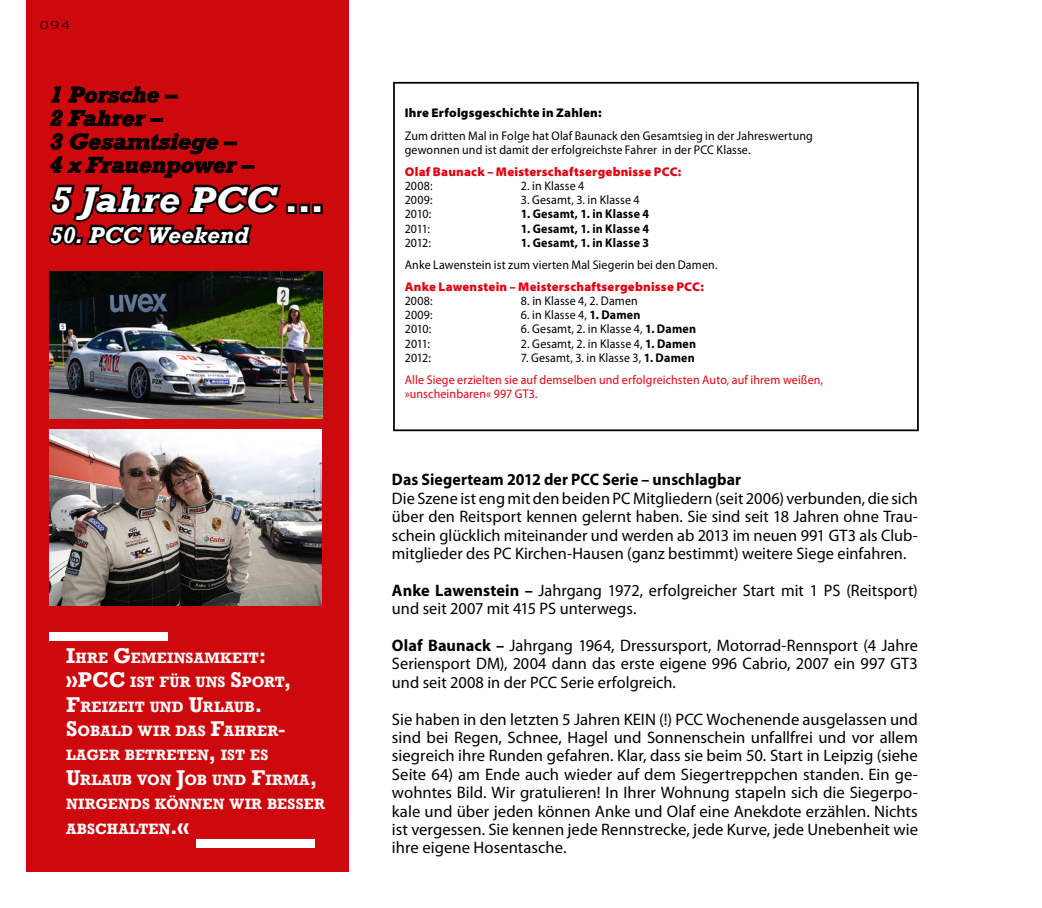
<style>
.page{position:relative;width:1042px;height:908px;background:#fff}
.page>*{position:absolute;margin:0;border:0;box-sizing:border-box;transform-origin:0 0}
.t1{font:italic 700 36.75px "Rockwell";letter-spacing:.005em;color:#fff;scale:1.06 1}
.t2{font:italic 700 23.45px "Rockwell";color:#fff}
.t3{font:italic 700 22.4px/23.4px "Rockwell";letter-spacing:.005em;color:#000;scale:1.06 1}
.t4{font:16.62px/18.4px "Myriad Pro";letter-spacing:.005em;color:#000;text-align:justify}
.t5{font:700 16.62px "Myriad Pro";letter-spacing:.005em;color:#000;scale:.95 1}
.t6{font:700 15.4px/24.3px "Rockwell";letter-spacing:.015em;color:#fff}
.t7{font:12.6px/14.2px "Myriad Pro";letter-spacing:.01em;color:#000;scale:.95 1}
.t8{font:12.6px/22.1px "Myriad Pro";letter-spacing:.015em;color:#e3000f;scale:.95 1}
.t9{font:900 semi-expanded 12.6px "Myriad Pro";letter-spacing:.02em;color:#e3000f;scale:.95 1}
.t10{font:700 12.6px "Myriad Pro";letter-spacing:.015em;color:#000;scale:.95 1}
.t11{font:900 semi-expanded 12.6px "Myriad Pro";letter-spacing:.02em;color:#000;scale:.95 1}
.t12{font:300 12.25px "Myriad Pro";color:#000;scale:1.5 1}
.s1{font-size:21.88px}
.s2{font-weight:700}
.s3{color:#000}
.s4{font-weight:700;color:#000}
</style>
<div class="page">
<div style="left:26px;top:0;width:323px;height:871px;background:#cd090d"></div>
<img style="left:50px;top:271px;width:272px;height:147px">
<img style="left:50px;top:430px;width:271px;height:175px">
<svg style="left:51px;top:86px;width:10px;height:17px"></svg>
<svg style="left:68px;top:86px;width:91px;height:17px"></svg>
<svg style="left:165px;top:95px;width:13px;height:3px"></svg>
<svg style="left:50px;top:109px;width:96px;height:17px"></svg>
<div style="left:150px;top:118px;width:13px;height:4px;border:1px solid #000"></div>
<svg style="left:49px;top:133px;width:274px;height:113px"></svg>
<div style="left:393px;top:82px;width:526px;height:349px;border:2px solid #000"></div>
<div style="left:50px;top:632px;width:118px;height:8px;background:#fff"></div>
<div style="left:196px;top:838px;width:118px;height:8px;background:#fff"></div>
<p class="t12" style="left:40px;top:18px;width:22px">094</p>
<h3 class="t3" style="left:50px;top:83px;width:194px">1 Porsche –<br>2 Fahrer –<br>3 Gesamtsiege –<br>4 x Frauenpower –</h3>
<h1 class="t1" style="left:50px;top:178px;width:260px">5 Jahre PCC …</h1>
<h2 class="t2" style="left:50px;top:221px;width:200px">50. PCC Weekend</h2>
<p class="t6" style="left:66px;top:645px;width:260px"><span class="s1">I</span>HRE <span class="s1">G</span>EMEINSAMKEIT<span class="s1">: »PCC</span> IST FÜR UNS <span class="s1">S</span>PORT<span class="s1">,<br>F</span>REIZEIT UND <span class="s1">U</span>RLAUB<span class="s1">.<br>S</span>OBALD WIR DAS <span class="s1">F</span>AHRER<span class="s1">-<br></span>LAGER BETRETEN<span class="s1">,</span> IST ES<br><span class="s1">U</span>RLAUB VON <span class="s1">J</span>OB UND <span class="s1">F</span>IRMA<span class="s1">,<br></span>NIRGENDS KÖNNEN WIR BESSER<br>ABSCHALTEN<span class="s1">.«</span></p>
<p class="t11" style="left:405px;top:106px;width:209px">Ihre Erfolgsgeschichte in Zahlen:</p>
<p class="t7" style="left:405px;top:128px;width:431px">Zum dritten Mal in Folge hat Olaf Baunack den Gesamtsieg in der Jahreswertung gewonnen und ist damit der erfolgreichste Fahrer in der PCC Klasse.</p>
<p class="t9" style="left:405px;top:164px;width:293px">Olaf Baunack – Meisterschaftsergebnisse PCC:</p>
<p class="t7" style="left:405px;top:179px;width:31px">2008:</p>
<p class="t7" style="left:521px;top:179px;width:68px">2. in Klasse 4</p>
<p class="t7" style="left:405px;top:193px;width:31px">2009:</p>
<p class="t7" style="left:521px;top:193px;width:127px">3. Gesamt, 3. in Klasse 4</p>
<p class="t7" style="left:405px;top:207px;width:29px">2010:</p>
<p class="t10" style="left:521px;top:207px;width:136px">1. Gesamt, 1. in Klasse 4</p>
<p class="t7" style="left:405px;top:221px;width:28px">2011:</p>
<p class="t10" style="left:521px;top:221px;width:136px">1. Gesamt, 1. in Klasse 4</p>
<p class="t7" style="left:405px;top:235px;width:29px">2012:</p>
<p class="t10" style="left:521px;top:235px;width:136px">1. Gesamt, 1. in Klasse 3</p>
<p class="t7" style="left:405px;top:258px;width:331px">Anke Lawenstein ist zum vierten Mal Siegerin bei den Damen.</p>
<p class="t9" style="left:405px;top:279px;width:316px">Anke Lawenstein – Meisterschaftsergebnisse PCC:</p>
<p class="t7" style="left:405px;top:294px;width:31px">2008:</p>
<p class="t7" style="left:521px;top:294px;width:125px">8. in Klasse 4, 2. Damen</p>
<p class="t7" style="left:405px;top:308px;width:31px">2009:</p>
<p class="t7" style="left:521px;top:308px;width:127px">6. in Klasse 4, <span class="s2">1. Damen</span></p>
<p class="t7" style="left:405px;top:322px;width:29px">2010:</p>
<p class="t7" style="left:521px;top:322px;width:186px">6. Gesamt, 2. in Klasse 4, <span class="s2">1. Damen</span></p>
<p class="t7" style="left:405px;top:336px;width:28px">2011:</p>
<p class="t7" style="left:521px;top:336px;width:186px">2. Gesamt, 2. in Klasse 4, <span class="s2">1. Damen</span></p>
<p class="t7" style="left:405px;top:350px;width:29px">2012:</p>
<p class="t8" style="left:405px;top:347px;width:442px;text-indent:116px"><span class="s3">7. Gesamt, 3. in Klasse 3,</span> <span class="s4">1. Damen<br></span>Alle Siege erzielten sie auf demselben und erfolgreichsten Auto, auf ihrem weißen,</p>
<p class="t8" style="left:405px;top:383px;width:141px">»unscheinbaren« 997 GT3.</p>
<p class="t5" style="left:392px;top:470px;width:369px">Das Siegerteam 2012 der PCC Serie – unschlagbar</p>
<p class="t4" style="left:392px;top:489px;width:527px">Die Szene ist eng mit den beiden PC Mitgliedern (seit 2006) verbunden, die sich über den Reitsport kennen gelernt haben. Sie sind seit 18 Jahren ohne Trau&shy;schein glücklich miteinander und werden ab 2013 im neuen 991 GT3 als Club&shy;mitglieder des PC Kirchen-Hausen (ganz bestimmt) weitere Siege einfahren.</p>
<p class="t4" style="left:392px;top:581px;width:527px"><span class="s2">Anke Lawenstein –</span> Jahrgang 1972, erfolgreicher Start mit 1 PS (Reitsport) und seit 2007 mit 415 PS unterwegs.</p>
<p class="t4" style="left:392px;top:636px;width:527px"><span class="s2">Olaf Baunack –</span> Jahrgang 1964, Dressursport, Motorrad-Rennsport (4 Jahre Seriensport DM), 2004 dann das erste eigene 996 Cabrio, 2007 ein 997 GT3 und seit 2008 in der PCC Serie erfolgreich.</p>
<p class="t4" style="left:392px;top:710px;width:527px">Sie haben in den letzten 5 Jahren KEIN (!) PCC Wochenende ausgelassen und sind bei Regen, Schnee, Hagel und Sonnenschein unfallfrei und vor allem siegreich ihre Runden gefahren. Klar, dass sie beim 50. Start in Leipzig (siehe Seite 64) am Ende auch wieder auf dem Siegertreppchen standen. Ein ge&shy;wohntes Bild. Wir gratulieren! In Ihrer Wohnung stapeln sich die Siegerpo&shy;kale und über jeden können Anke und Olaf eine Anekdote erzählen. Nichts ist vergessen. Sie kennen jede Rennstrecke, jede Kurve, jede Unebenheit wie ihre eigene Hosentasche.</p>
</div>
